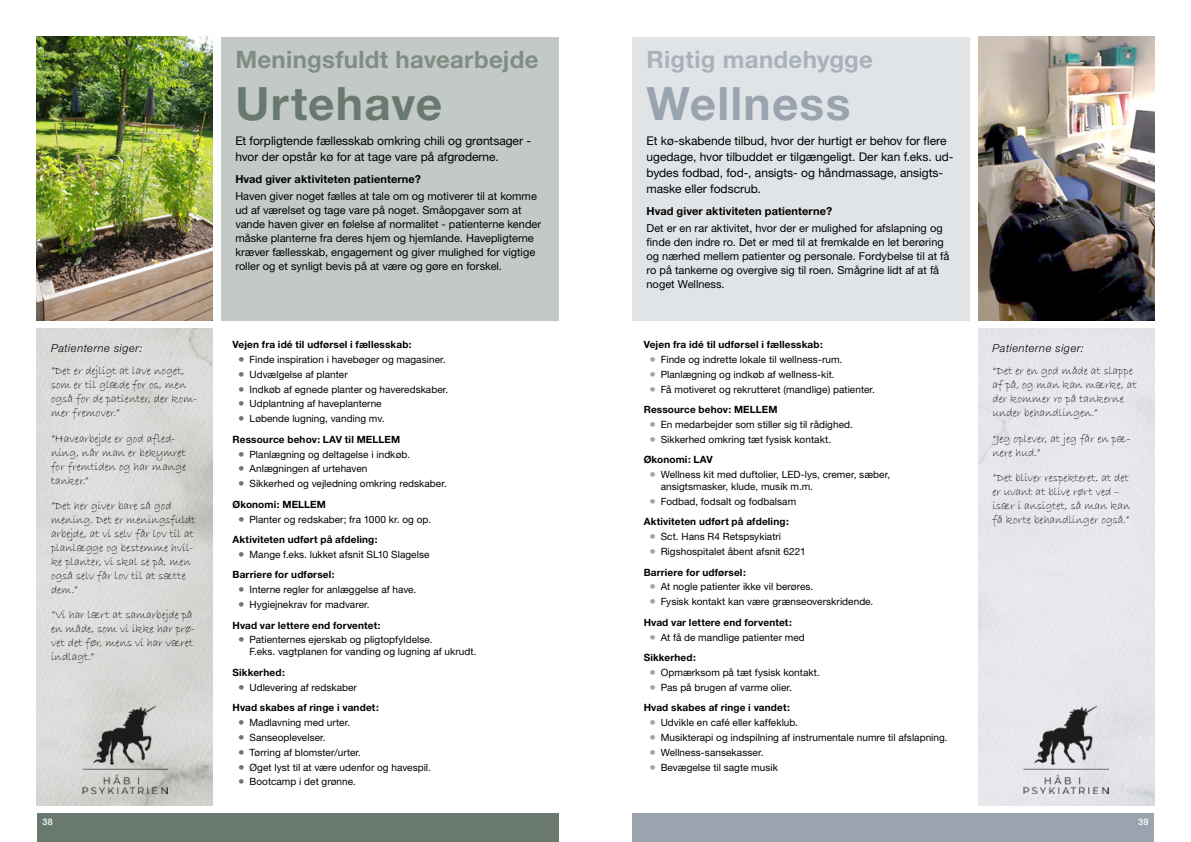
<style>
.page{position:relative;width:1191px;height:842px;background:#fff}
.page>*{position:absolute;margin:0;border:0;box-sizing:border-box;transform-origin:0 0}
.OVERSKRIFT_stor{font:700 46px "Helvetica Neue LT Std";letter-spacing:.025em;color:#6a7970}
.OVERSKRIFT_stor-2{font:700 46px "Helvetica Neue LT Std";letter-spacing:.025em;color:#9aa4af}
.Overskrift_lille{font:700 24px "Helvetica Neue LT Std";letter-spacing:.015em;color:#808d85}
.Overskrift_lille-2{font:700 24px "Helvetica Neue LT Std";letter-spacing:.01em;color:#a9b2bb}
.Headliner{font:12px/16px "Helvetica Neue";letter-spacing:-.005em;color:#000}
.t1{font:11.6px/14px "Bradley Hand ITC";color:#000}
.Top_Afsnit{font:11px/14px "Helvetica Neue";color:#000}
.Top_Afsnit-2{font:700 11px "Helvetica Neue";letter-spacing:.01em;color:#000}
.t2{font:italic 300 11px "Helvetica Neue";letter-spacing:.05em;color:#000}
.Brød_m_indryk_-_prik{font:10px/12px "Helvetica Neue";letter-spacing:.005em;color:#000}
.Fed_brød{font:700 10px "Helvetica Neue";letter-spacing:.015em;color:#000}
.t3{font:500 9px "Helvetica Neue";color:#fff}
.s1{font-size:13px;color:#6a7970}
.s2{font-size:13px;color:#9aa4af}
</style>
<div class="page">
<div style="left:632px;top:37px;width:337px;height:283px;background:#e1e4e7"></div>
<div style="left:978px;top:329px;width:176px;height:476px;background:#e6e7eb"></div>
<div style="left:632px;top:814px;width:522px;height:28px;background:#9aa4af"></div>
<img style="left:1023px;top:705px;width:85px;height:88px">
<div style="left:221px;top:37px;width:337px;height:283px;background:#c3c9c6"></div>
<img style="left:37px;top:329px;width:176px;height:476px">
<div style="left:37px;top:814px;width:521px;height:28px;background:#6a7970"></div>
<img style="left:82px;top:705px;width:85px;height:88px">
<img style="left:37px;top:37px;width:176px;height:283px">
<img style="left:978px;top:37px;width:176px;height:283px">
<p class="t2" style="left:51px;top:341px;width:93px">Patienterne siger:</p>
<p class="t1" style="left:51px;top:364px;width:148px">”Det er dejligt at lave noget, som er til glæde for os, men også for de patienter, der kom&shy;mer fremover.”</p>
<p class="t1" style="left:51px;top:431px;width:137px">”Havearbejde er god afled&shy;ning, når man er bekymret for fremtiden og har mange tanker.”</p>
<p class="t1" style="left:51px;top:499px;width:146px">”Det her giver bare så god mening. Det er meningsfuldt arbejde, at vi selv får lov til at planlægge og bestemme hvil&shy;ke planter, vi skal se på, men også selv får lov til at sætte dem.”</p>
<p class="t1" style="left:51px;top:608px;width:146px">”Vi har lært at samarbejde på en måde, som vi ikke har prø&shy;vet det før, mens vi har været indlagt.”</p>
<p class="Overskrift_lille" style="left:235px;top:45px;width:305px">Meningsfuldt havearbejde</p>
<p class="OVERSKRIFT_stor" style="left:235px;top:75px;width:208px">Urtehave</p>
<p class="Headliner" style="left:235px;top:132px;width:297px">Et forpligtende fællesskab omkring chili og grøntsager - hvor der opstår kø for at tage vare på afgrøderne.</p>
<p class="Top_Afsnit-2" style="left:235px;top:172px;width:187px">Hvad giver aktiviteten patienterne?</p>
<p class="Top_Afsnit" style="left:235px;top:189px;width:307px">Haven giver noget fælles at tale om og motiverer til at komme ud af værelset og tage vare på noget. Småopgaver som at vande haven giver en følelse af normalitet - patienterne kender måske planterne fra deres hjem og hjemlande. Havepligterne kræver fællesskab, engagement og giver mulighed for vigtige roller og et synligt bevis på at være og gøre en forskel.</p>
<p class="Fed_brød" style="left:232px;top:338px;width:181px">Vejen fra idé til udførsel i fællesskab:</p>
<p class="Brød_m_indryk_-_prik" style="left:238px;top:353px;width:209px"><span class="s1">•</span> Finde inspiration i havebøger og magasiner.</p>
<p class="Brød_m_indryk_-_prik" style="left:238px;top:368px;width:111px"><span class="s1">•</span> Udvælgelse af planter</p>
<p class="Brød_m_indryk_-_prik" style="left:238px;top:383px;width:212px"><span class="s1">•</span> Indkøb af egnede planter og haveredskaber.</p>
<p class="Brød_m_indryk_-_prik" style="left:238px;top:398px;width:145px"><span class="s1">•</span> Udplantning af haveplanterne</p>
<p class="Brød_m_indryk_-_prik" style="left:238px;top:412px;width:148px"><span class="s1">•</span> Løbende lugning, vanding mv.</p>
<p class="Fed_brød" style="left:232px;top:433px;width:169px">Ressource behov: LAV til MELLEM</p>
<p class="Brød_m_indryk_-_prik" style="left:238px;top:448px;width:173px"><span class="s1">•</span> Planlægning og deltagelse i indkøb.</p>
<p class="Brød_m_indryk_-_prik" style="left:238px;top:463px;width:131px"><span class="s1">•</span> Anlægningen af urtehaven</p>
<p class="Brød_m_indryk_-_prik" style="left:238px;top:477px;width:210px"><span class="s1">•</span> Sikkerhed og vejledning omkring redskaber.</p>
<p class="Fed_brød" style="left:232px;top:498px;width:95px">Økonomi: MELLEM</p>
<p class="Brød_m_indryk_-_prik" style="left:238px;top:513px;width:194px"><span class="s1">•</span> Planter og redskaber; fra 1000 kr. og op.</p>
<p class="Fed_brød" style="left:232px;top:533px;width:147px">Aktiviteten udført på afdeling:</p>
<p class="Brød_m_indryk_-_prik" style="left:238px;top:548px;width:193px"><span class="s1">•</span> Mange f.eks. lukket afsnit SL10 Slagelse</p>
<p class="Fed_brød" style="left:232px;top:569px;width:104px">Barriere for udførsel:</p>
<p class="Brød_m_indryk_-_prik" style="left:238px;top:583px;width:180px"><span class="s1">•</span> Interne regler for anlæggelse af have.</p>
<p class="Brød_m_indryk_-_prik" style="left:238px;top:598px;width:133px"><span class="s1">•</span> Hygiejnekrav for madvarer.</p>
<p class="Fed_brød" style="left:232px;top:619px;width:150px">Hvad var lettere end forventet:</p>
<p class="Brød_m_indryk_-_prik" style="left:249px;top:634px;width:228px;text-indent:-11px"><span class="s1">•</span> Patienternes ejerskab og pligtopfyldelse.<br>F.eks. vagtplanen for vanding og lugning af ukrudt.</p>
<p class="Fed_brød" style="left:232px;top:666px;width:54px">Sikkerhed:</p>
<p class="Brød_m_indryk_-_prik" style="left:238px;top:681px;width:120px"><span class="s1">•</span> Udlevering af redskaber</p>
<p class="Fed_brød" style="left:232px;top:701px;width:148px">Hvad skabes af ringe i vandet:</p>
<p class="Brød_m_indryk_-_prik" style="left:238px;top:716px;width:114px"><span class="s1">•</span> Madlavning med urter.</p>
<p class="Brød_m_indryk_-_prik" style="left:238px;top:731px;width:89px"><span class="s1">•</span> Sanseoplevelser.</p>
<p class="Brød_m_indryk_-_prik" style="left:238px;top:746px;width:124px"><span class="s1">•</span> Tørring af blomster/urter.</p>
<p class="Brød_m_indryk_-_prik" style="left:238px;top:761px;width:194px"><span class="s1">•</span> Øget lyst til at være udenfor og havespil.</p>
<p class="Brød_m_indryk_-_prik" style="left:238px;top:776px;width:119px"><span class="s1">•</span> Bootcamp i det grønne.</p>
<p class="Overskrift_lille-2" style="left:646px;top:45px;width:228px">Rigtig mandehygge</p>
<p class="OVERSKRIFT_stor-2" style="left:646px;top:75px;width:205px">Wellness</p>
<p class="Headliner" style="left:646px;top:132px;width:308px">Et kø-skabende tilbud, hvor der hurtigt er behov for flere ugedage, hvor tilbuddet er tilgængeligt. Der kan f.eks. ud&shy;bydes fodbad, fod-, ansigts- og håndmassage, ansigts&shy;maske eller fodscrub.</p>
<p class="Top_Afsnit-2" style="left:646px;top:204px;width:187px">Hvad giver aktiviteten patienterne?</p>
<p class="Top_Afsnit" style="left:646px;top:221px;width:304px">Det er en rar aktivitet, hvor der er mulighed for afslapning og finde den indre ro. Det er med til at fremkalde en let berøring og nærhed mellem patienter og personale. Fordybelse til at få ro på tankerne og overgive sig til roen. Smågrine lidt af at få noget Wellness.</p>
<p class="Fed_brød" style="left:643px;top:338px;width:181px">Vejen fra idé til udførsel i fællesskab:</p>
<p class="Brød_m_indryk_-_prik" style="left:649px;top:353px;width:194px"><span class="s2">•</span> Finde og indrette lokale til wellness-rum.</p>
<p class="Brød_m_indryk_-_prik" style="left:649px;top:368px;width:187px"><span class="s2">•</span> Planlægning og indkøb af wellness-kit.</p>
<p class="Brød_m_indryk_-_prik" style="left:649px;top:383px;width:227px"><span class="s2">•</span> Få motiveret og rekrutteret (mandlige) patienter.</p>
<p class="Fed_brød" style="left:643px;top:403px;width:135px">Ressource behov: MELLEM</p>
<p class="Brød_m_indryk_-_prik" style="left:649px;top:418px;width:205px"><span class="s2">•</span> En medarbejder som stiller sig til rådighed.</p>
<p class="Brød_m_indryk_-_prik" style="left:649px;top:433px;width:183px"><span class="s2">•</span> Sikkerhed omkring tæt fysisk kontakt.</p>
<p class="Fed_brød" style="left:643px;top:453px;width:71px">Økonomi: LAV</p>
<p class="Brød_m_indryk_-_prik" style="left:660px;top:468px;width:231px;text-indent:-11px"><span class="s2">•</span> Wellness kit med duftolier, LED-lys, cremer, sæber, ansigtsmasker, klude, musik m.m.</p>
<p class="Brød_m_indryk_-_prik" style="left:649px;top:495px;width:148px"><span class="s2">•</span> Fodbad, fodsalt og fodbalsam</p>
<p class="Fed_brød" style="left:643px;top:516px;width:147px">Aktiviteten udført på afdeling:</p>
<p class="Brød_m_indryk_-_prik" style="left:649px;top:530px;width:133px"><span class="s2">•</span> Sct. Hans R4 Retspsykiatri</p>
<p class="Brød_m_indryk_-_prik" style="left:649px;top:545px;width:158px"><span class="s2">•</span> Rigshospitalet åbent afsnit 6221</p>
<p class="Fed_brød" style="left:643px;top:566px;width:104px">Barriere for udførsel:</p>
<p class="Brød_m_indryk_-_prik" style="left:649px;top:581px;width:165px"><span class="s2">•</span> At nogle patienter ikke vil berøres.</p>
<p class="Brød_m_indryk_-_prik" style="left:649px;top:595px;width:225px"><span class="s2">•</span> Fysisk kontakt kan være grænseoverskridende.</p>
<p class="Fed_brød" style="left:643px;top:616px;width:150px">Hvad var lettere end forventet:</p>
<p class="Brød_m_indryk_-_prik" style="left:649px;top:631px;width:157px"><span class="s2">•</span> At få de mandlige patienter med</p>
<p class="Fed_brød" style="left:643px;top:651px;width:54px">Sikkerhed:</p>
<p class="Brød_m_indryk_-_prik" style="left:649px;top:666px;width:172px"><span class="s2">•</span> Opmærksom på tæt fysisk kontakt.</p>
<p class="Brød_m_indryk_-_prik" style="left:649px;top:681px;width:144px"><span class="s2">•</span> Pas på brugen af varme olier.</p>
<p class="Fed_brød" style="left:643px;top:701px;width:148px">Hvad skabes af ringe i vandet:</p>
<p class="Brød_m_indryk_-_prik" style="left:649px;top:716px;width:150px"><span class="s2">•</span> Udvikle en café eller kaffeklub.</p>
<p class="Brød_m_indryk_-_prik" style="left:649px;top:731px;width:300px"><span class="s2">•</span> Musikterapi og indspilning af instrumentale numre til afslapning.</p>
<p class="Brød_m_indryk_-_prik" style="left:649px;top:746px;width:116px"><span class="s2">•</span> Wellness-sansekasser.</p>
<p class="Brød_m_indryk_-_prik" style="left:649px;top:761px;width:130px"><span class="s2">•</span> Bevægelse til sagte musik</p>
<p class="t2" style="left:992px;top:341px;width:93px">Patienterne siger:</p>
<p class="t1" style="left:992px;top:364px;width:146px">“Det er en god måde at slappe af på, og man kan mærke, at der kommer ro på tankerne under behandlingen.”</p>
<p class="t1" style="left:992px;top:431px;width:140px">“Jeg oplever, at jeg får en pæ&shy;nere hud.”</p>
<p class="t1" style="left:992px;top:471px;width:139px">”Det bliver respekteret, at det er uvant at blive rørt ved – især i ansigtet, så man kan få korte behandlinger også.”</p>
<p class="t3" style="left:43px;top:816px;width:12px">38</p>
<p class="t3" style="left:1138px;top:816px;width:12px">39</p>
</div>
